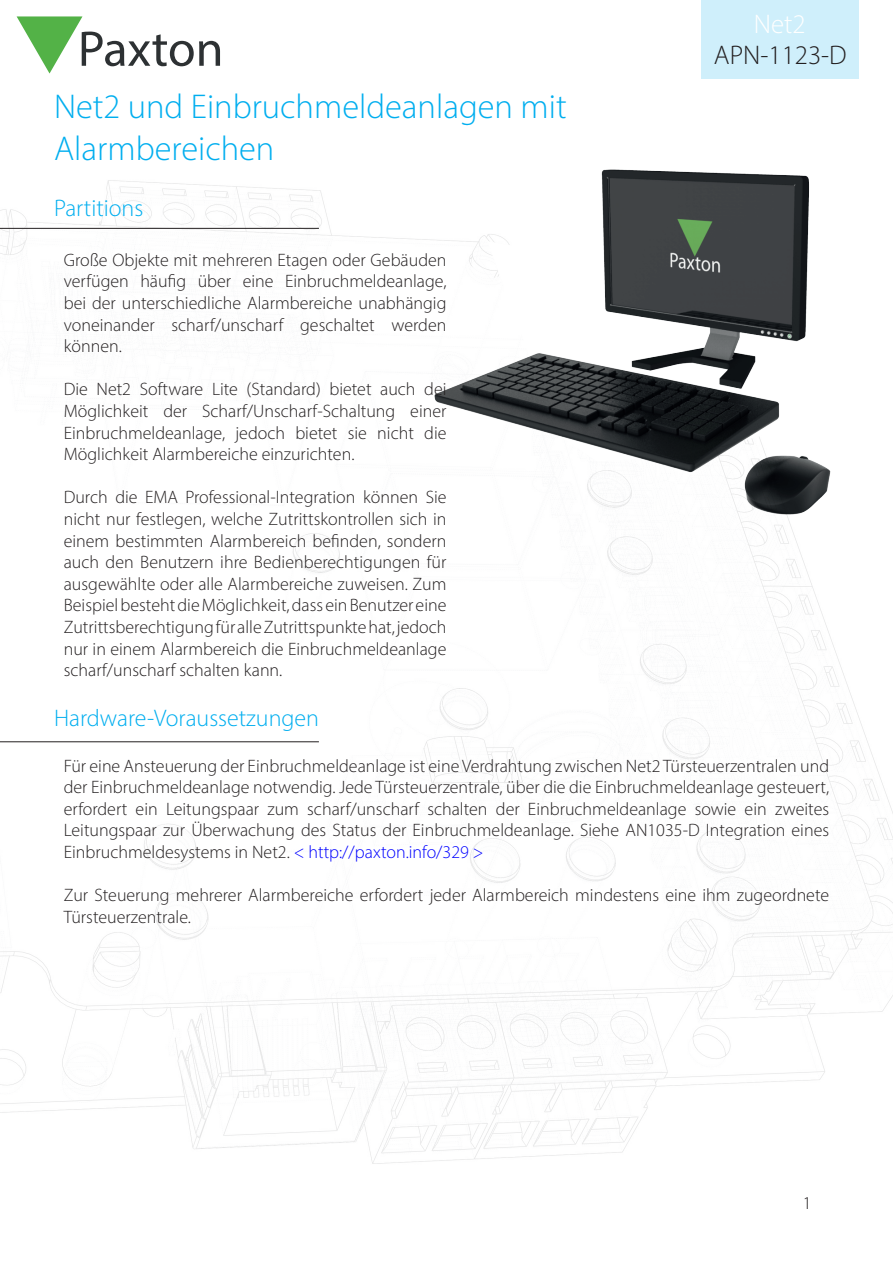
<style>
.page{position:relative;width:893px;height:1263px;background:#fff}
.page>*{position:absolute;margin:0;border:0;box-sizing:border-box;transform-origin:0 0}
.AN_Title{font:300 34.5px "Myriad Pro";color:#00aeef}
.AN_Title-2{font:300 27px "Myriad Pro";color:#231f20}
.AN_Title-3{font:300 27px "Myriad Pro";color:#fff}
.Section_title{font:300 24px "Myriad Pro";color:#00aeef}
.Text_-_12pt{font:300 18px/21.6px "Myriad Pro";color:#231f20;text-align:justify}
.Text_-_AN_link{font:300 18px/21.6px "Myriad Pro";color:#231f20;text-align:justify}
.s1{color:#00f}
</style>
<div class="page">
<svg style="left:17px;top:16px;width:118px;height:58px"></svg>
<img style="left:0;top:180px;width:893px;height:984px">
<img style="left:135px;top:0;width:758px;height:613px">
<hr style="left:0;top:228px;width:319px;height:1px;background:#231f20">
<hr style="left:0;top:741px;width:319px;height:1px;background:#231f20">
<div style="left:702px;top:0;width:157px;height:79px;background:#cfeffb"></div>
<p class="AN_Title-3" style="left:754px;top:8px;width:53px">Net2</p>
<p class="AN_Title" style="left:54px;top:86px;width:514px">Net2 und Einbruchmeldeanlagen mit</p>
<p class="AN_Title" style="left:54px;top:127px;width:222px">Alarmbereichen</p>
<p class="Section_title" style="left:54px;top:194px;width:91px">Partitions</p>
<p class="Text_-_12pt" style="left:64px;top:249px;width:384px">Große Objekte mit mehreren Etagen oder Gebäuden verfügen häufig über eine Einbruchmeldeanlage, bei der unterschiedliche Alarmbereiche unabhängig voneinander scharf/unscharf geschaltet werden können.</p>
<p class="Text_-_12pt" style="left:64px;top:378px;width:384px">Die Net2 Software Lite (Standard) bietet auch dei Möglichkeit der Scharf/Unscharf-Schaltung einer Einbruchmeldeanlage, jedoch bietet sie nicht die Möglichkeit Alarmbereiche einzurichten.</p>
<p class="Text_-_12pt" style="left:64px;top:486px;width:384px">Durch die EMA Professional-Integration können Sie nicht nur festlegen, welche Zutrittskontrollen sich in einem bestimmten Alarmbereich befinden, sondern auch den Benutzern ihre Bedienberechtigungen für ausgewählte oder alle Alarmbereiche zuweisen. Zum Beispiel besteht die Möglichkeit, dass ein Benutzer eine Zutrittsberechtigung für alle Zutrittspunkte hat, jedoch nur in einem Alarmbereich die Einbruchmeldeanlage scharf/unscharf schalten kann.</p>
<p class="Section_title" style="left:54px;top:703px;width:267px">Hardware-Voraussetzungen</p>
<p class="AN_Title-2" style="left:714px;top:39px;width:134px">APN-1123-D</p>
<p class="Text_-_AN_link" style="left:64px;top:755px;width:767px">Für eine Ansteuerung der Einbruchmeldeanlage ist eine Verdrahtung zwischen Net2 Türsteuerzentralen und der Einbruchmeldeanlage notwendig. Jede Türsteuerzentrale, über die die Einbruchmeldeanlage gesteuert, erfordert ein Leitungspaar zum scharf/unscharf schalten der Einbruchmeldeanlage sowie ein zweites Leitungspaar zur Überwachung des Status der Einbruchmeldeanlage. Siehe AN1035-D Integration eines Einbruchmeldesystems in Net2. <span class="s1">&lt; http://paxton.info/329 &gt;</span></p>
<p class="Text_-_AN_link" style="left:64px;top:884px;width:767px">Zur Steuerung mehrerer Alarmbereiche erfordert jeder Alarmbereich mindestens eine ihm zugeordnete<br>Türsteuerzentrale.</p>
<p class="Text_-_AN_link" style="left:803px;top:1192px;width:10px">1</p>
</div>
